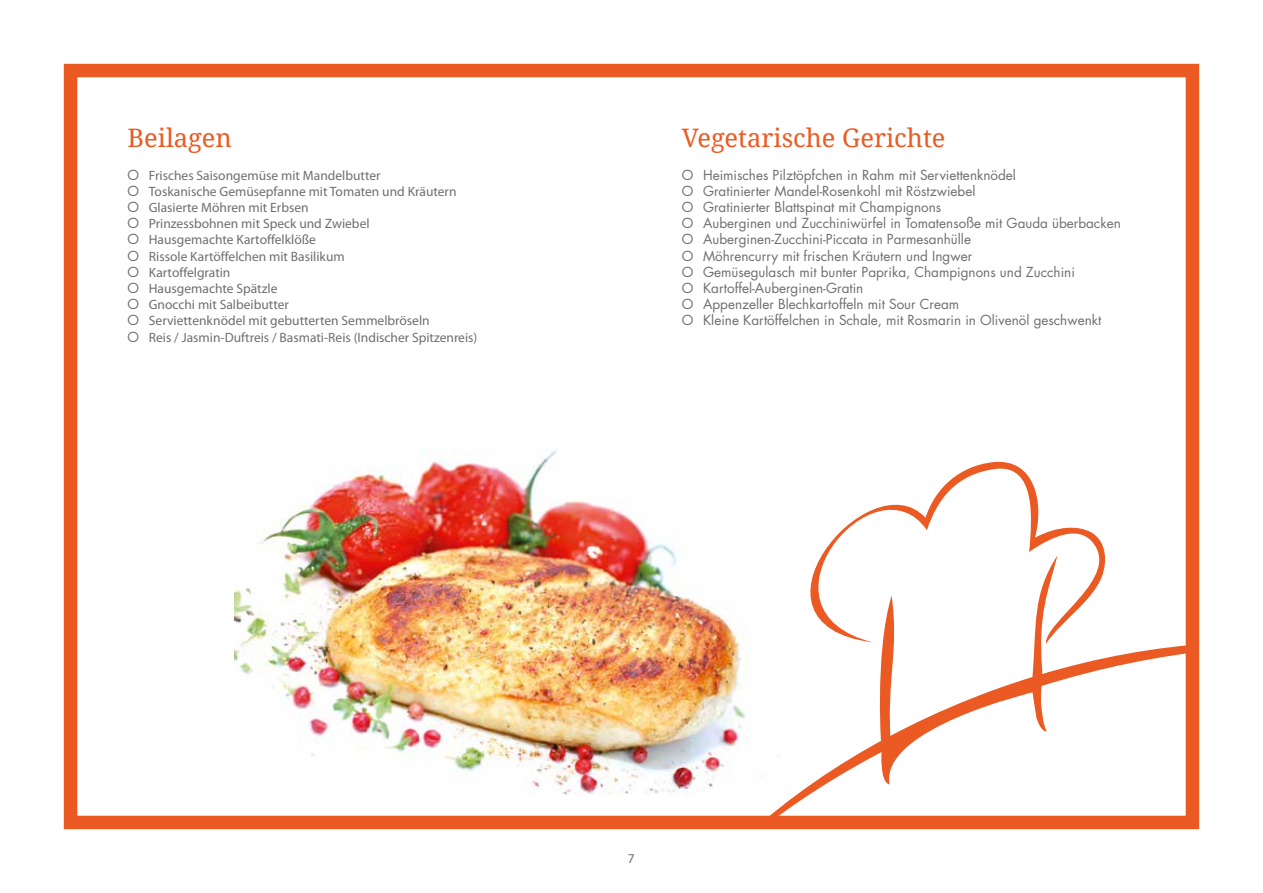
<style>
.page{position:relative;width:1263px;height:893px;background:#fff}
.page>*{position:absolute;margin:0;border:0;box-sizing:border-box;transform-origin:0 0}
.t1{font:25.5px "Droid Serif";color:#eb5a22}
.t2{font:13.5px/16.2px "Futura Std";color:#6e6e6e}
.t3{font:13.5px/16.2px "Myriad Pro";color:#6e6e6e}
.s1{font-family:"Futura Std"}
</style>
<div class="page">
<svg style="left:810px;top:461px;width:295px;height:173px"></svg>
<svg style="left:874px;top:555px;width:183px;height:79px"></svg>
<svg style="left:772px;top:634px;width:428px;height:196px"></svg>
<img style="left:235px;top:449px;width:547px;height:345px">
<div style="left:1194px;top:597px;width:69px;height:126px;background:#fff"></div>
<div style="left:677px;top:822px;width:271px;height:71px;background:#fff"></div>
<div style="left:64px;top:64px;width:1135px;height:765px;border:14px solid #eb5a22"></div>
<h1 class="t1" style="left:128px;top:122px;width:106px">Beilagen</h1>
<p class="t3" style="left:128px;top:167px;width:351px"><span class="s1">O</span> Frisches Saisongemüse mit Mandelbutter<br><span class="s1">O</span> Toskanische Gemüsepfanne mit Tomaten und Kräutern<br><span class="s1">O</span> Glasierte Möhren mit Erbsen<br><span class="s1">O</span> Prinzessbohnen mit Speck und Zwiebel<br><span class="s1">O</span> Hausgemachte Kartoffelklöße<br><span class="s1">O</span> Rissole Kartöffelchen mit Basilikum<br><span class="s1">O</span> Kartoffelgratin<br><span class="s1">O</span> Hausgemachte Spätzle<br><span class="s1">O</span> Gnocchi mit Salbeibutter<br><span class="s1">O</span> Serviettenknödel mit gebutterten Semmelbröseln<br><span class="s1">O</span> Reis / Jasmin-Duftreis / Basmati-Reis (Indischer Spitzenreis)</p>
<h1 class="t1" style="left:682px;top:122px;width:265px">Vegetarische Gerichte</h1>
<p class="t2" style="left:682px;top:167px;width:440px">O Heimisches Pilztöpfchen in Rahm mit Serviettenknödel<br>O Gratinierter Mandel-Rosenkohl mit Röstzwiebel<br>O Gratinierter Blattspinat mit Champignons<br>O Auberginen und Zucchiniwürfel in Tomatensoße mit Gauda überbacken O Auberginen-Zucchini-Piccata in Parmesanhülle<br>O Möhrencurry mit frischen Kräutern und Ingwer<br>O Gemüsegulasch mit bunter Paprika, Champignons und Zucchini<br>O Kartoffel-Auberginen-Gratin<br>O Appenzeller Blechkartoffeln mit Sour Cream<br>O Kleine Kartöffelchen in Schale, mit Rosmarin in Olivenöl geschwenkt</p>
<p class="t3" style="left:628px;top:850px;width:8px">7</p>
</div>
